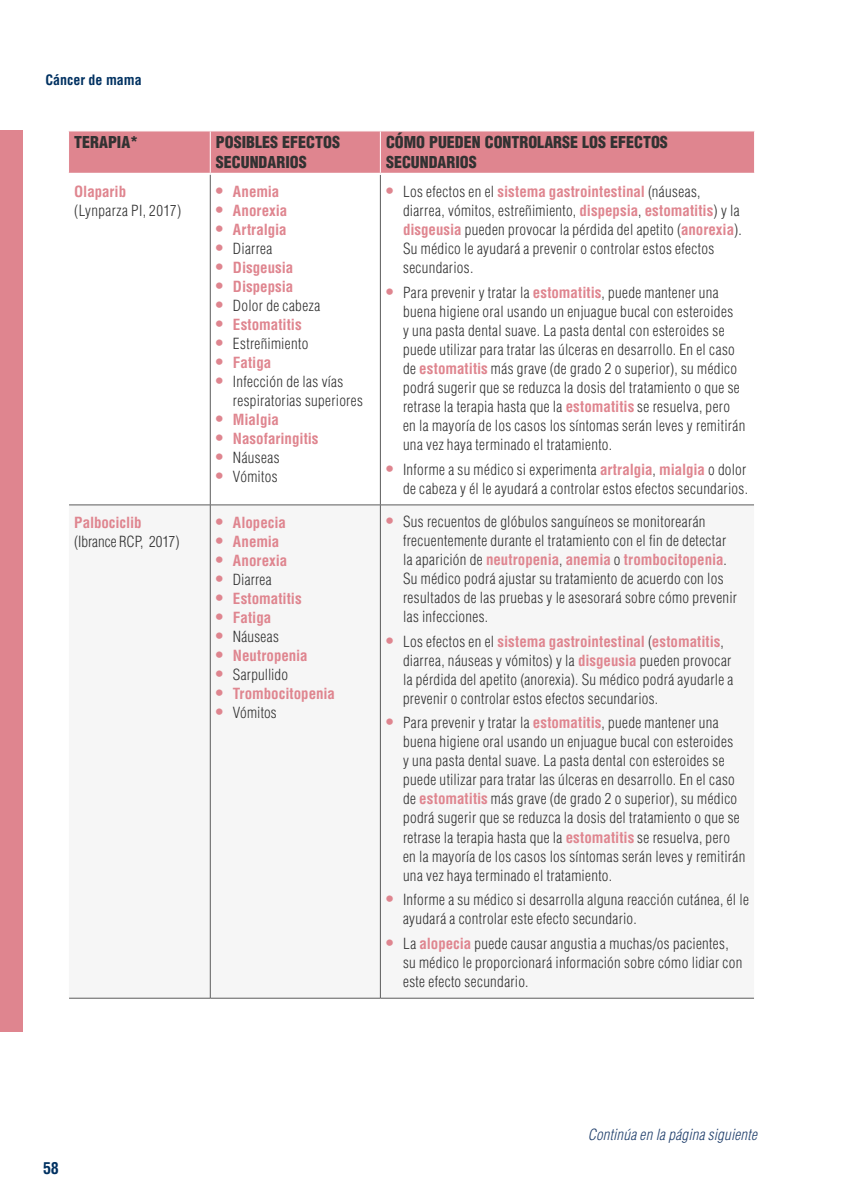
<style>
.page{position:relative;width:842px;height:1191px;background:#fff}
.page>*{position:absolute;margin:0;border:0;box-sizing:border-box;transform-origin:0 0}
.t1{font:900 condensed 16px/20px "Helvetica LT Std";color:#323232}
.t2{font:700 condensed 16px "Helvetica LT Std";color:#003161}
.t3{font:300 condensed 15px/19px "Helvetica LT Std";letter-spacing:.025em;color:#323232}
.t4{font:700 condensed 15px "Helvetica";letter-spacing:-.005em;color:#df858f}
.t5{font:italic 300 condensed 15px "Helvetica";letter-spacing:.015em;color:#1f3e6b}
.t6{font:300 condensed 15px "Helvetica LT Std";color:#323232}
.t7{font:300 condensed 15px "Helvetica LT Std";letter-spacing:.005em;color:#323232}
.t8{font:700 condensed 14px "Helvetica LT Std";color:#003161}
.s1{font-weight:700;font-size:17px;color:#df858f}
.s2{font-family:"Helvetica";font-weight:700;color:#df858f}
.s3{font-family:"Helvetica LT Std";font-size:17px}
.s4{font-family:"Helvetica LT Std";font-weight:300;color:#323232}
</style>
<div class="page">
<div style="left:0;top:130px;width:23px;height:902px;background:#df858f"></div>
<div style="left:69px;top:131px;width:685px;height:42px;background:#df858f"></div>
<div style="left:69px;top:505px;width:685px;height:492px;background:#f6f6f6"></div>
<hr style="left:69px;top:997px;width:141px;height:1px;background:#5b5b5b">
<hr style="left:210px;top:997px;width:170px;height:1px;background:#5b5b5b">
<hr style="left:380px;top:997px;width:374px;height:1px;background:#5b5b5b">
<hr style="left:69px;top:504px;width:141px;height:1px;background:#5b5b5b">
<hr style="left:210px;top:504px;width:170px;height:1px;background:#5b5b5b">
<hr style="left:380px;top:504px;width:374px;height:1px;background:#5b5b5b">
<hr style="left:210px;top:131px;width:1px;height:42px;background:#fff">
<hr style="left:380px;top:131px;width:1px;height:42px;background:#fff">
<hr style="left:380px;top:175px;width:1px;height:329px;background:#5b5b5b">
<hr style="left:380px;top:505px;width:1px;height:493px;background:#5b5b5b">
<hr style="left:210px;top:175px;width:1px;height:329px;background:#5b5b5b">
<hr style="left:210px;top:505px;width:1px;height:493px;background:#5b5b5b">
<p class="t8" style="left:45px;top:71px;width:98px">Cáncer de mama</p>
<p class="t1" style="left:74px;top:132px;width:66px">TERAPIA*</p>
<p class="t1" style="left:216px;top:132px;width:126px">POSIBLES EFECTOS<br>SECUNDARIOS</p>
<p class="t1" style="left:386px;top:132px;width:283px">CÓMO PUEDEN CONTROLARSE LOS EFECTOS<br>SECUNDARIOS</p>
<p class="t4" style="left:74px;top:182px;width:53px">Olaparib</p>
<p class="t3" style="left:74px;top:201px;width:108px">(Lynparza PI, 2017)</p>
<p class="t3" style="left:403px;top:182px;width:340px;text-indent:-17px"><span class="s1">•</span> Los efectos en el <span class="s2">sistema gastrointestinal</span> (náuseas, diarrea, vómitos, estreñimiento, <span class="s2">dispepsia</span>, <span class="s2">estomatitis</span>) y la <span class="s2">disgeusia</span> pueden provocar la pérdida del apetito (<span class="s2">anorexia</span>).<br>Su médico le ayudará a prevenir o controlar estos efectos secundarios.</p>
<p class="t3" style="left:403px;top:283px;width:344px;text-indent:-17px"><span class="s1">•</span> Para prevenir y tratar la <span class="s2">estomatitis</span>, puede mantener una buena higiene oral usando un enjuague bucal con esteroides<br>y una pasta dental suave. La pasta dental con esteroides se puede utilizar para tratar las úlceras en desarrollo. En el caso de <span class="s2">estomatitis</span> más grave (de grado 2 o superior), su médico podrá sugerir que se reduzca la dosis del tratamiento o que se retrase la terapia hasta que la <span class="s2">estomatitis</span> se resuelva, pero en la mayoría de los casos los síntomas serán leves y remitirán una vez haya terminado el tratamiento.</p>
<p class="t3" style="left:386px;top:459px;width:363px;text-align:right"><span class="s1">•</span> Informe a su médico si experimenta <span class="s2">artralgia</span>, <span class="s2">mialgia</span> o dolor de cabeza y él le ayudará a controlar estos efectos secundarios.</p>
<p class="t4" style="left:216px;top:182px;width:65px"><span class="s3">•</span> Anemia</p>
<p class="t4" style="left:216px;top:201px;width:73px"><span class="s3">•</span> Anorexia</p>
<p class="t4" style="left:216px;top:220px;width:72px"><span class="s3">•</span> Artralgia</p>
<p class="t3" style="left:216px;top:239px;width:58px"><span class="s1">•</span> Diarrea</p>
<p class="t4" style="left:216px;top:258px;width:79px"><span class="s3">•</span> Disgeusia</p>
<p class="t4" style="left:216px;top:277px;width:79px"><span class="s3">•</span> Dispepsia</p>
<p class="t3" style="left:216px;top:296px;width:106px"><span class="s1">•</span> Dolor de cabeza</p>
<p class="t4" style="left:216px;top:315px;width:87px"><span class="s3">•</span> Estomatitis</p>
<p class="t3" style="left:216px;top:334px;width:94px"><span class="s1">•</span> Estreñimiento</p>
<p class="t4" style="left:216px;top:353px;width:57px"><span class="s3">•</span> Fatiga</p>
<p class="t3" style="left:233px;top:372px;width:132px;text-indent:-17px"><span class="s1">•</span> Infección de las vías respiratorias superiores</p>
<p class="t4" style="left:216px;top:410px;width:64px"><span class="s3">•</span> Mialgia</p>
<p class="t4" style="left:216px;top:429px;width:104px"><span class="s3">•</span> Nasofaringitis</p>
<p class="t3" style="left:216px;top:448px;width:65px"><span class="s1">•</span> Náuseas</p>
<p class="t3" style="left:216px;top:467px;width:63px"><span class="s1">•</span> Vómitos</p>
<p class="t4" style="left:74px;top:513px;width:69px">Palbociclib</p>
<p class="t6" style="left:74px;top:532px;width:107px">(Ibrance RCP, 2017)</p>
<p class="t4" style="left:216px;top:513px;width:72px"><span class="s3">•</span> Alopecia</p>
<p class="t4" style="left:216px;top:532px;width:65px"><span class="s3">•</span> Anemia</p>
<p class="t4" style="left:216px;top:551px;width:73px"><span class="s3">•</span> Anorexia</p>
<p class="t3" style="left:216px;top:570px;width:57px"><span class="s1">•</span> Diarrea</p>
<p class="t4" style="left:216px;top:589px;width:87px"><span class="s3">•</span> Estomatitis</p>
<p class="t4" style="left:216px;top:608px;width:57px"><span class="s3">•</span> Fatiga</p>
<p class="t3" style="left:216px;top:627px;width:64px"><span class="s1">•</span> Náuseas</p>
<p class="t4" style="left:216px;top:646px;width:93px"><span class="s3">•</span> Neutropenia</p>
<p class="t3" style="left:216px;top:665px;width:74px"><span class="s1">•</span> Sarpullido</p>
<p class="t4" style="left:216px;top:684px;width:121px"><span class="s3">•</span> Trombocitopenia</p>
<p class="t7" style="left:216px;top:703px;width:62px"><span class="s1">•</span> Vómitos</p>
<p class="t3" style="left:403px;top:512px;width:325px;text-indent:-17px"><span class="s1">•</span> Sus recuentos de glóbulos sanguíneos se monitorearán frecuentemente durante el tratamiento con el fin de detectar</p>
<p class="t4" style="left:403px;top:550px;width:325px"><span class="s4">la aparición de</span> neutropenia<span class="s4">,</span> anemia <span class="s4">o</span> trombocitopenia<span class="s4">.</span></p>
<p class="t3" style="left:403px;top:569px;width:335px">Su médico podrá ajustar su tratamiento de acuerdo con los resultados de las pruebas y le asesorará sobre cómo prevenir las infecciones.</p>
<p class="t4" style="left:386px;top:632px;width:339px"><span class="s3">•</span> <span class="s4">Los efectos en el</span> sistema gastrointestinal <span class="s4">(</span>estomatitis<span class="s4">,</span></p>
<p class="t3" style="left:403px;top:650px;width:332px">diarrea, náuseas y vómitos) y la <span class="s2">disgeusia</span> pueden provocar la pérdida del apetito (anorexia). Su médico podrá ayudarle a prevenir o controlar estos efectos secundarios.</p>
<p class="t3" style="left:403px;top:713px;width:344px;text-indent:-17px"><span class="s1">•</span> Para prevenir y tratar la <span class="s2">estomatitis</span>, puede mantener una buena higiene oral usando un enjuague bucal con esteroides<br>y una pasta dental suave. La pasta dental con esteroides se puede utilizar para tratar las úlceras en desarrollo. En el caso de <span class="s2">estomatitis</span> más grave (de grado 2 o superior), su médico podrá sugerir que se reduzca la dosis del tratamiento o que se retrase la terapia hasta que la <span class="s2">estomatitis</span> se resuelva, pero en la mayoría de los casos los síntomas serán leves y remitirán una vez haya terminado el tratamiento.</p>
<p class="t3" style="left:403px;top:890px;width:347px;text-indent:-17px"><span class="s1">•</span> Informe a su médico si desarrolla alguna reacción cutánea, él le ayudará a controlar este efecto secundario.</p>
<p class="t3" style="left:403px;top:933px;width:341px;text-indent:-17px"><span class="s1">•</span> La <span class="s2">alopecia</span> puede causar angustia a muchas/os pacientes, su médico le proporcionará información sobre cómo lidiar con este efecto secundario.</p>
<p class="t2" style="left:43px;top:1158px;width:17px">58</p>
<p class="t5" style="left:588px;top:1125px;width:171px">Continúa en la página siguiente</p>
</div>
